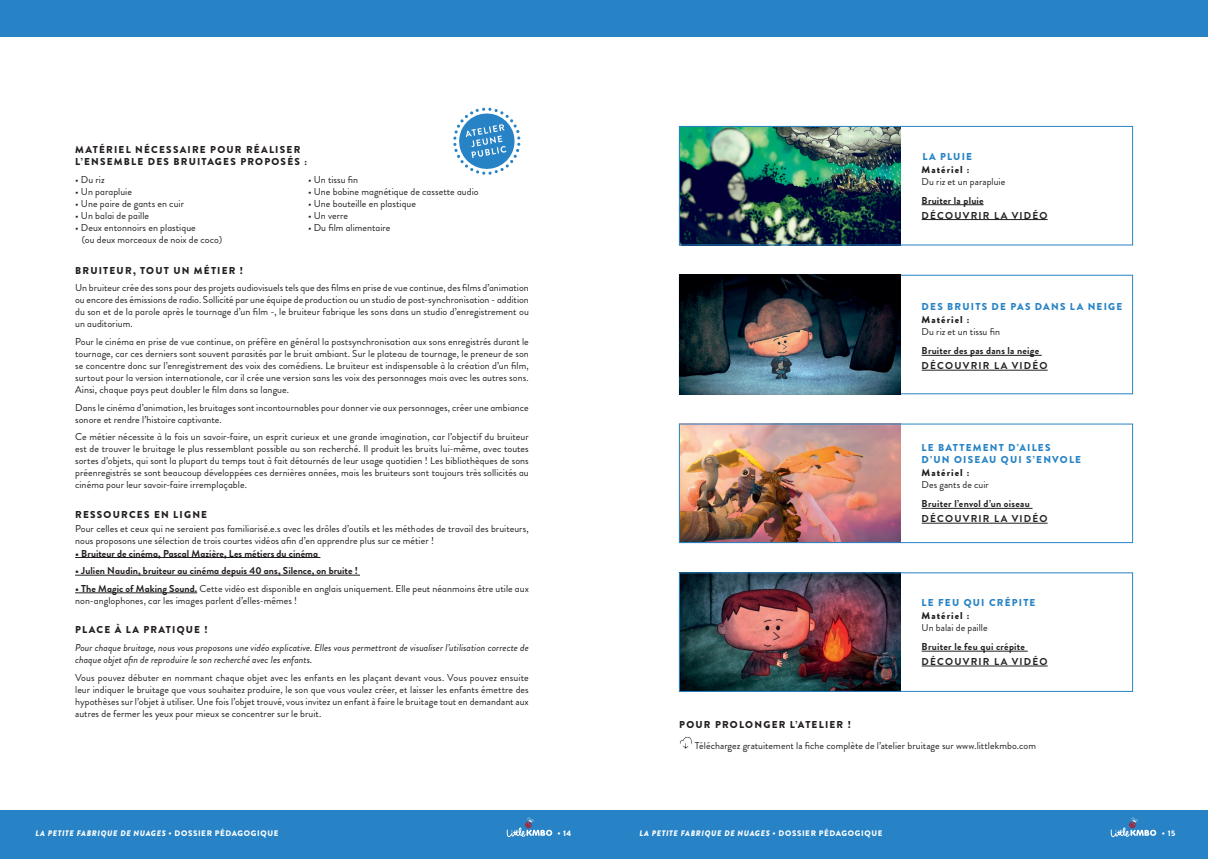
<style>
.page{position:relative;width:1208px;height:859px;background:#fff}
.page>*{position:absolute;margin:0;border:0;box-sizing:border-box;transform-origin:0 0}
.t1{font:10px/12px "Brandon Grotesque";letter-spacing:.005em;color:#231f20;text-align:justify}
.t2{font:700 10px/14.8px "Brandon Grotesque";letter-spacing:.02em;color:#231f20}
.t3{font:900 10px/12px "Brandon Grotesque";letter-spacing:.12em;color:#231f20}
.t4{font:italic 10px/12px "Brandon Grotesque";color:#231f20}
.t5{font:900 10px/12px "Brandon Grotesque";letter-spacing:.12em;color:#2783c5}
.t6{font:700 10px/14.8px "Brandon Grotesque";letter-spacing:.11em;color:#231f20}
.t7{font:italic 900 8px "Brandon Grotesque";letter-spacing:.08em;color:#fff}
.t8{font:900 8px "Brandon Grotesque";color:#fff}
.s1{font-weight:700}
.s2{font-style:normal}
</style>
<div class="page">
<div style="left:0;top:811px;width:604px;height:48px;background:#2783c5"></div>
<div style="left:604px;top:811px;width:604px;height:48px;background:#2783c5"></div>
<div style="left:0;top:0;width:604px;height:37px;background:#2783c5"></div>
<div style="left:604px;top:0;width:604px;height:37px;background:#2783c5"></div>
<svg style="left:506px;top:817px;width:46px;height:20px"></svg>
<svg style="left:1110px;top:817px;width:46px;height:20px"></svg>
<svg style="left:453px;top:108px;width:67px;height:67px"></svg>
<hr style="left:75px;top:557px;width:245px;height:1px;background:#231f20">
<hr style="left:75px;top:575px;width:285px;height:1px;background:#231f20">
<hr style="left:75px;top:593px;width:122px;height:1px;background:#231f20">
<img style="left:681px;top:128px;width:219px;height:115px">
<div style="left:679px;top:126px;width:453px;height:119px;border:1px solid #2783c5"></div>
<hr style="left:921px;top:204px;width:62px;height:1px;background:#231f20">
<hr style="left:921px;top:219px;width:126px;height:1px;background:#231f20">
<div style="left:679px;top:275px;width:453px;height:119px;border:1px solid #2783c5"></div>
<img style="left:679px;top:275px;width:221px;height:119px">
<hr style="left:921px;top:355px;width:120px;height:1px;background:#231f20">
<hr style="left:921px;top:370px;width:126px;height:1px;background:#231f20">
<img style="left:681px;top:426px;width:219px;height:115px">
<div style="left:679px;top:424px;width:453px;height:119px;border:1px solid #2783c5"></div>
<hr style="left:921px;top:508px;width:111px;height:1px;background:#231f20">
<hr style="left:921px;top:523px;width:126px;height:1px;background:#231f20">
<img style="left:681px;top:575px;width:219px;height:115px">
<div style="left:679px;top:573px;width:453px;height:119px;border:1px solid #2783c5"></div>
<hr style="left:921px;top:651px;width:106px;height:1px;background:#231f20">
<hr style="left:921px;top:666px;width:126px;height:1px;background:#231f20">
<svg style="left:679px;top:736px;width:13px;height:13px"></svg>
<p class="t3" style="left:75px;top:143px;width:233px">MATÉRIEL NÉCESSAIRE POUR RÉALISER<br>L’ENSEMBLE DES BRUITAGES PROPOSÉS :</p>
<p class="t1" style="left:75px;top:174px;width:31px">• Du riz</p>
<p class="t1" style="left:75px;top:186px;width:58px">• Un parapluie</p>
<p class="t1" style="left:75px;top:198px;width:110px">• Une paire de gants en cuir</p>
<p class="t1" style="left:75px;top:210px;width:75px">• Un balai de paille</p>
<p class="t1" style="left:82px;top:222px;width:142px;text-indent:-7px">• Deux entonnoirs en plastique<br>(ou deux morceaux de noix de coco)</p>
<p class="t1" style="left:308px;top:174px;width:52px">• Un tissu fin</p>
<p class="t1" style="left:308px;top:186px;width:172px">• Une bobine magnétique de cassette audio</p>
<p class="t1" style="left:308px;top:198px;width:110px">• Une bouteille en plastique</p>
<p class="t1" style="left:308px;top:210px;width:42px">• Un verre</p>
<p class="t1" style="left:308px;top:222px;width:84px">• Du film alimentaire</p>
<p class="t3" style="left:75px;top:264px;width:169px">BRUITEUR, TOUT UN MÉTIER !</p>
<p class="t1" style="left:75px;top:282px;width:455px">Un bruiteur crée des sons pour des projets audiovisuels tels que des films en prise de vue continue, des films d’animation ou encore des émissions de radio. Sollicité par une équipe de production ou un studio de post-synchronisation - addition du son et de la parole après le tournage d’un film -, le bruiteur fabrique les sons dans un studio d’enregistrement ou un auditorium.</p>
<p class="t1" style="left:75px;top:336px;width:455px">Pour le cinéma en prise de vue continue, on préfère en général la postsynchronisation aux sons enregistrés durant le tournage, car ces derniers sont souvent parasités par le bruit ambiant. Sur le plateau de tournage, le preneur de son se concentre donc sur l’enregistrement des voix des comédiens. Le bruiteur est indispensable à la création d’un film, surtout pour la version internationale, car il crée une version sans les voix des personnages mais avec les autres sons.<br>Ainsi, chaque pays peut doubler le film dans sa langue.</p>
<p class="t1" style="left:75px;top:401px;width:455px">Dans le cinéma d’animation, les bruitages sont incontournables pour donner vie aux personnages, créer une ambiance sonore et rendre l’histoire captivante.</p>
<p class="t1" style="left:75px;top:431px;width:455px">Ce métier nécessite à la fois un savoir-faire, un esprit curieux et une grande imagination, car l’objectif du bruiteur est de trouver le bruitage le plus ressemblant possible au son recherché. Il produit les bruits lui-même, avec toutes sortes d’objets, qui sont la plupart du temps tout à fait détournés de leur usage quotidien ! Les bibliothèques de sons préenregistrés se sont beaucoup développées ces dernières années, mais les bruiteurs sont toujours très sollicités au cinéma pour leur savoir-faire irremplaçable.</p>
<p class="t3" style="left:75px;top:508px;width:133px">RESSOURCES EN LIGNE</p>
<p class="t1" style="left:75px;top:523px;width:455px">Pour celles et ceux qui ne seraient pas familiarisé.e.s avec les drôles d’outils et les méthodes de travail des bruiteurs, nous proposons une sélection de trois courtes vidéos afin d’en apprendre plus sur ce métier !</p>
<p class="t2" style="left:75px;top:546px;width:244px">• Bruiteur de cinéma, Pascal Mazière, Les métiers du cinéma</p>
<p class="t2" style="left:75px;top:563px;width:284px">• Julien Naudin, bruiteur au cinéma depuis 40 ans, Silence, on bruite !</p>
<p class="t1" style="left:75px;top:582px;width:455px"><span class="s1">• The Magic of Making Sound.</span> Cette vidéo est disponible en anglais uniquement. Elle peut néanmoins être utile aux non-anglophones, car les images parlent d’elles-mêmes !</p>
<p class="t3" style="left:75px;top:624px;width:134px">PLACE À LA PRATIQUE !</p>
<p class="t4" style="left:75px;top:642px;width:455px">Pour chaque bruitage, nous vous proposons une vidéo explicative. Elles vous permettront de visualiser l’utilisation correcte de chaque objet afin de reproduire le son recherché avec les enfants.</p>
<p class="t1" style="left:75px;top:671px;width:455px">Vous pouvez débuter en nommant chaque objet avec les enfants en les plaçant devant vous. Vous pouvez ensuite leur indiquer le bruitage que vous souhaitez produire, le son que vous voulez créer, et laisser les enfants émettre des hypothèses sur l’objet à utiliser. Une fois l’objet trouvé, vous invitez un enfant à faire le bruitage tout en demandant aux autres de fermer les yeux pour mieux se concentrer sur le bruit.</p>
<p class="t5" style="left:922px;top:151px;width:51px">LA PLUIE</p>
<p class="t3" style="left:921px;top:163px;width:49px">Matériel :</p>
<p class="t1" style="left:921px;top:175px;width:85px">Du riz et un parapluie</p>
<p class="t6" style="left:921px;top:193px;width:127px">Bruiter la pluie<br>DÉCOUVRIR LA VIDÉO</p>
<p class="t5" style="left:921px;top:301px;width:202px">DES BRUITS DE PAS DANS LA NEIGE</p>
<p class="t3" style="left:921px;top:314px;width:49px">Matériel :</p>
<p class="t1" style="left:921px;top:326px;width:80px">Du riz et un tissu fin</p>
<p class="t2" style="left:921px;top:344px;width:127px">Bruiter des pas dans la neige<br>DÉCOUVRIR LA VIDÉO</p>
<p class="t5" style="left:921px;top:442px;width:161px">LE BATTEMENT D’AILES<br>D’UN OISEAU QUI S’ENVOLE</p>
<p class="t3" style="left:921px;top:467px;width:49px">Matériel :</p>
<p class="t1" style="left:921px;top:479px;width:69px">Des gants de cuir</p>
<p class="t2" style="left:921px;top:497px;width:127px">Bruiter l’envol d’un oiseau<br>DÉCOUVRIR LA VIDÉO</p>
<p class="t5" style="left:921px;top:597px;width:115px">LE FEU QUI CRÉPITE</p>
<p class="t3" style="left:921px;top:610px;width:49px">Matériel :</p>
<p class="t1" style="left:921px;top:622px;width:68px">Un balai de paille</p>
<p class="t2" style="left:921px;top:639px;width:127px">Bruiter le feu qui crépite<br>DÉCOUVRIR LA VIDÉO</p>
<p class="t3" style="left:679px;top:719px;width:173px">POUR PROLONGER L’ATELIER !</p>
<p class="t1" style="left:694px;top:740px;width:343px">Téléchargez gratuitement la fiche complète de l’atelier bruitage sur www.littlekmbo.com</p>
<p class="t7" style="left:35px;top:827px;width:244px">LA PETITE FABRIQUE DE NUAGES <span class="s2">• DOSSIER PÉDAGOGIQUE</span></p>
<p class="t8" style="left:557px;top:828px;width:16px">• 14</p>
<p class="t7" style="left:639px;top:827px;width:244px">LA PETITE FABRIQUE DE NUAGES <span class="s2">• DOSSIER PÉDAGOGIQUE</span></p>
<p class="t8" style="left:1161px;top:828px;width:15px">• 15</p>
</div>
